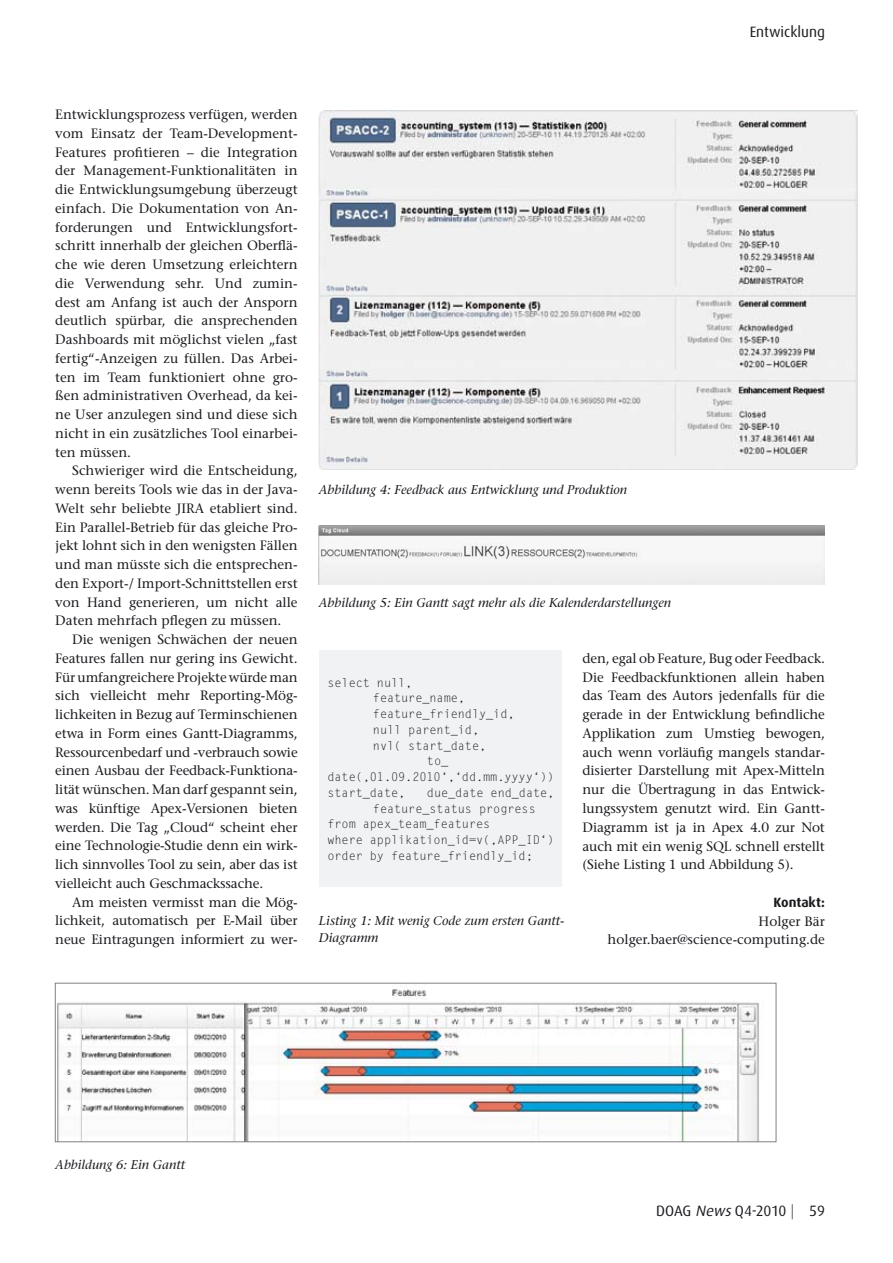
<style>
.page{position:relative;width:893px;height:1263px;background:#fff}
.page>*{position:absolute;margin:0;border:0;box-sizing:border-box;transform-origin:0 0}
.t1{font:15px "Dax";color:#1b1c20}
.t2{font:500 13.5px/18.8px "Stone Serif Std";letter-spacing:-.01em;color:#1b1c20;text-align:justify}
.t3{font:700 13.5px "Dax";color:#1b1c20}
.t4{font:italic 500 12.75px/16.5px "Stone Serif Std";color:#1b1c20}
.t5{font:12px "Letter Gothic Std";letter-spacing:-.01em;color:#1b1c20}
.s1{font-style:italic}
.s2{color:#68676c}
</style>
<div class="page">
<div style="left:319px;top:651px;width:242px;height:236px;background:#f1f2f3"></div>
<img style="left:319px;top:111px;width:539px;height:359px">
<img style="left:57px;top:989px;width:703px;height:151px">
<div style="left:55px;top:983px;width:721px;height:159px;border:1px solid #818084"></div>
<img style="left:319px;top:525px;width:505px;height:60px">
<p class="t1" style="left:750px;top:24px;width:77px">Entwicklung</p>
<p class="t2" style="left:55px;top:105px;width:244px">Entwicklungsprozess verfügen, werden vom Einsatz der Team-Development-Features profitieren – die Integration der Management-Funktionalitäten in die Entwicklungsumgebung überzeugt einfach. Die Dokumentation von An&shy;forderungen und Entwicklungsfort&shy;schritt innerhalb der gleichen Oberflä&shy;che wie deren Umsetzung erleichtern die Verwendung sehr. Und zumin&shy;dest am Anfang ist auch der Ansporn deutlich spürbar, die ansprechenden Dashboards mit möglichst vielen „fast fertig“-Anzeigen zu füllen. Das Arbei&shy;ten im Team funktioniert ohne gro&shy;ßen administrativen Overhead, da kei&shy;ne User anzulegen sind und diese sich nicht in ein zusätzliches Tool einarbei&shy;ten müssen.</p>
<p class="t2" style="left:55px;top:461px;width:244px;text-indent:17px">Schwieriger wird die Entscheidung, wenn bereits Tools wie das in der Java-Welt sehr beliebte JIRA etabliert sind.<br>Ein Parallel-Betrieb für das gleiche Pro&shy;jekt lohnt sich in den wenigsten Fällen und man müsste sich die entsprechen&shy;den Export-/ Import-Schnittstellen erst von Hand generieren, um nicht alle Daten mehrfach pflegen zu müssen.</p>
<p class="t2" style="left:55px;top:630px;width:244px;text-indent:17px">Die wenigen Schwächen der neuen Features fallen nur gering ins Gewicht.<br>Für umfangreichere Projekte würde man sich vielleicht mehr Reporting-Mög&shy;lichkeiten in Bezug auf Terminschienen etwa in Form eines Gantt-Diagramms, Ressourcenbedarf und -verbrauch sowie einen Ausbau der Feedback-Funktiona&shy;lität wünschen. Man darf gespannt sein, was künftige Apex-Versionen bieten werden. Die Tag „Cloud“ scheint eher eine Technologie-Studie denn ein wirk&shy;lich sinnvolles Tool zu sein, aber das ist vielleicht auch Geschmackssache.</p>
<p class="t2" style="left:55px;top:893px;width:244px;text-indent:17px">Am meisten vermisst man die Mög&shy;lichkeit, automatisch per E-Mail über neue Eintragungen informiert zu wer-</p>
<p class="t4" style="left:319px;top:482px;width:310px">Abbildung 4: Feedback aus Entwicklung und Produktion</p>
<p class="t4" style="left:319px;top:594px;width:354px">Abbildung 5: Ein Gantt sagt mehr als die Kalenderdarstellungen</p>
<p class="t5" style="left:327px;top:675px;width:87px">select null,</p>
<p class="t5" style="left:373px;top:691px;width:94px">feature_name,</p>
<p class="t5" style="left:373px;top:707px;width:143px">feature_friendly_id,</p>
<p class="t5" style="left:373px;top:723px;width:108px">null parent_id,</p>
<p class="t5" style="left:373px;top:738px;width:115px">nvl( start_date,</p>
<p class="t5" style="left:427px;top:754px;width:23px">to_</p>
<p class="t5" style="left:327px;top:770px;width:228px">date(‚01.09.2010‘,‘dd.mm.yyyy‘))</p>
<p class="t5" style="left:327px;top:786px;width:79px">start_date,</p>
<p class="t5" style="left:427px;top:786px;width:129px">due_date end_date,</p>
<p class="t5" style="left:373px;top:801px;width:164px">feature_status progress</p>
<p class="t5" style="left:327px;top:817px;width:164px">from apex_team_features</p>
<p class="t5" style="left:327px;top:833px;width:228px">where applikation_id=v(‚APP_ID‘)</p>
<p class="t5" style="left:327px;top:849px;width:207px">order by feature_friendly_id;</p>
<p class="t4" style="left:319px;top:913px;width:247px">Listing 1: Mit wenig Code zum ersten Gantt-<br>Diagramm</p>
<p class="t2" style="left:583px;top:649px;width:244px">den, egal ob Feature, Bug oder Feedback.<br>Die Feedbackfunktionen allein haben das Team des Autors jedenfalls für die gerade in der Entwicklung befindliche Applikation zum Umstieg bewogen, auch wenn vorläufig mangels standar&shy;disierter Darstellung mit Apex-Mitteln nur die Übertragung in das Entwick&shy;lungssystem genutzt wird. Ein Gantt-Diagramm ist ja in Apex 4.0 zur Not auch mit ein wenig SQL schnell erstellt (Siehe Listing 1 und Abbildung 5).</p>
<p class="t3" style="left:773px;top:894px;width:53px">Kontakt:</p>
<p class="t2" style="left:608px;top:911px;width:219px;text-align:right">Holger Bär holger.baer@science-computing.de</p>
<p class="t4" style="left:55px;top:1157px;width:131px">Abbildung 6: Ein Gantt</p>
<p class="t1" style="left:656px;top:1203px;width:170px">DOAG <span class="s1">News</span>Q4-2010 <span class="s2">|</span> 59</p>
</div>
